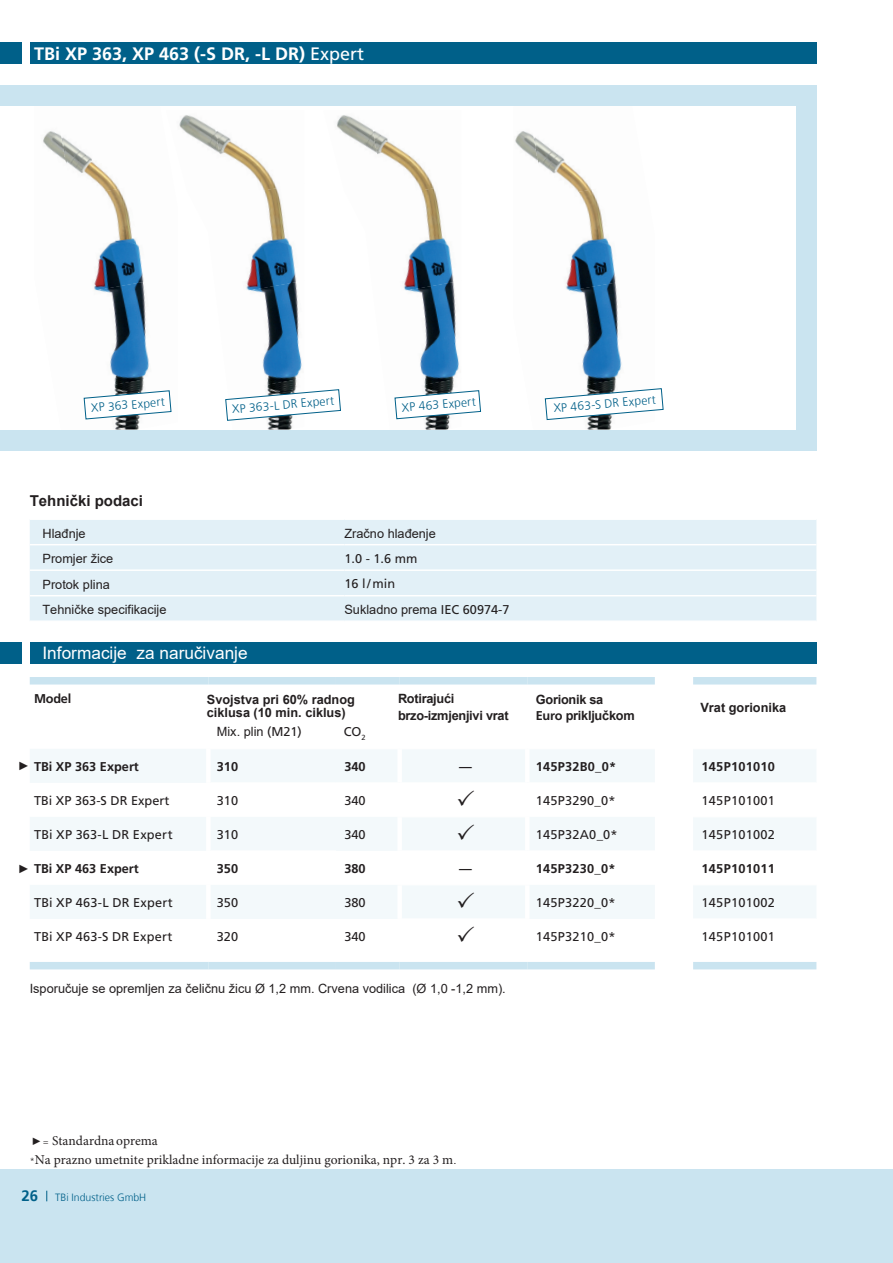
<style>
.page{position:relative;width:893px;height:1263px;background:#fff}
.page>*{position:absolute;margin:0;border:0;box-sizing:border-box;transform-origin:0 0}
.t1{font:700 18px "Frutiger LT Std";color:#fff}
.t2{font:17.25px "Arial";color:#fff}
.t3{font:700 15px "Arial";color:#231f20}
.t4{font:13.5px/19.5px "Minion Pro";color:#231f20}
.t5{font:12.75px "Frutiger LT Std";letter-spacing:.02em;color:#231f20}
.t6{font:12.75px "Arial";color:#231f20}
.t7{font:700 12.75px "Frutiger LT Std";letter-spacing:.01em;color:#231f20}
.t8{font:700 12.75px/14px "Arial";color:#231f20}
.t9{font:700 12.75px/17px "Arial";letter-spacing:-.02em;color:#231f20}
.t10{font:12.75px "Frutiger LT Std";color:#231f20}
.t11{font:300 12px "Frutiger";color:#006089}
.t12{font:300 10.5px "Frutiger";color:#006089}
.s1{font-weight:400}
.s2{font-family:"Frutiger LT Std"}
.s3{font-family:"Arial";font-weight:400;font-size:12px}
.s4{font-family:"Times New Roman";font-size:10.5px}
.s5{font-family:"Frutiger";font-weight:300;font-size:9px}
.s6{font-family:"Frutiger";font-weight:300}
.s7{font-weight:700;font-size:15px}
</style>
<div class="page">
<div style="left:0;top:1169px;width:893px;height:94px;background:#cae4f0"></div>
<div style="left:30px;top:43px;width:786px;height:21px;background:#006089"></div>
<div style="left:30px;top:642px;width:786px;height:22px;background:#006089"></div>
<div style="left:0;top:85px;width:816px;height:366px;background:#cae4f0"></div>
<div style="left:0;top:106px;width:795px;height:323px;background:#fff"></div>
<svg style="left:30px;top:749px;width:625px;height:170px;fill:#f3f9fb"></svg>
<hr style="left:211px;top:782px;width:125px;height:1px;background:#fff">
<hr style="left:336px;top:782px;width:64px;height:1px;background:#fff">
<hr style="left:527px;top:782px;width:128px;height:1px;background:#fff">
<hr style="left:211px;top:850px;width:125px;height:1px;background:#fff">
<hr style="left:527px;top:850px;width:128px;height:1px;background:#fff">
<div style="left:206px;top:783px;width:5px;height:34px;background:#fff"></div>
<div style="left:206px;top:817px;width:5px;height:34px;background:#fff"></div>
<div style="left:206px;top:851px;width:5px;height:34px;background:#fff"></div>
<hr style="left:525px;top:783px;width:4px;height:34px;background:#fff">
<hr style="left:525px;top:817px;width:4px;height:33px;background:#fff">
<hr style="left:525px;top:851px;width:4px;height:33px;background:#fff">
<div style="left:30px;top:677px;width:178px;height:7px;background:#cae4f0"></div>
<div style="left:208px;top:677px;width:128px;height:7px;background:#cae4f0"></div>
<div style="left:336px;top:677px;width:64px;height:7px;background:#cae4f0"></div>
<div style="left:400px;top:677px;width:127px;height:7px;background:#cae4f0"></div>
<div style="left:527px;top:677px;width:128px;height:7px;background:#cae4f0"></div>
<div style="left:30px;top:962px;width:178px;height:7px;background:#cae4f0"></div>
<div style="left:208px;top:962px;width:128px;height:7px;background:#cae4f0"></div>
<div style="left:336px;top:962px;width:64px;height:7px;background:#cae4f0"></div>
<div style="left:400px;top:962px;width:127px;height:7px;background:#cae4f0"></div>
<div style="left:527px;top:962px;width:128px;height:7px;background:#cae4f0"></div>
<hr style="left:397px;top:816px;width:128px;height:1px;background:#fff">
<div style="left:397px;top:749px;width:5px;height:33px;background:#fff"></div>
<hr style="left:525px;top:749px;width:4px;height:33px;background:#fff">
<hr style="left:400px;top:782px;width:127px;height:1px;background:#fff">
<hr style="left:397px;top:850px;width:130px;height:1px;background:#fff">
<div style="left:397px;top:885px;width:5px;height:34px;background:#fff"></div>
<hr style="left:397px;top:884px;width:132px;height:1px;background:#fff">
<hr style="left:525px;top:885px;width:4px;height:34px;background:#fff">
<hr style="left:402px;top:918px;width:123px;height:1px;background:#fff">
<div style="left:206px;top:749px;width:5px;height:34px;background:#fff"></div>
<div style="left:206px;top:885px;width:5px;height:34px;background:#fff"></div>
<div style="left:397px;top:817px;width:5px;height:33px;background:#fff"></div>
<svg style="left:693px;top:750px;width:123px;height:168px"></svg>
<hr style="left:693px;top:782px;width:123px;height:1px;background:#fff">
<div style="left:693px;top:677px;width:123px;height:7px;background:#cae4f0"></div>
<div style="left:693px;top:962px;width:123px;height:7px;background:#cae4f0"></div>
<hr style="left:693px;top:816px;width:123px;height:1px;background:#fff">
<hr style="left:693px;top:850px;width:123px;height:1px;background:#fff">
<hr style="left:693px;top:884px;width:123px;height:1px;background:#fff">
<img style="left:43px;top:131px;width:41px;height:42px">
<img style="left:561px;top:156px;width:23px;height:24px">
<img style="left:566px;top:180px;width:49px;height:96px">
<img style="left:566px;top:276px;width:56px;height:97px">
<img style="left:544px;top:373px;width:75px;height:56px">
<img style="left:515px;top:131px;width:46px;height:45px">
<img style="left:544px;top:292px;width:34px;height:103px">
<svg style="left:84px;top:115px;width:397px;height:314px"></svg>
<svg style="left:545px;top:388px;width:119px;height:32px"></svg>
<div style="left:0;top:642px;width:21px;height:22px;background:#006089"></div>
<div style="left:30px;top:520px;width:786px;height:100px;background:#e2f0f7"></div>
<hr style="left:30px;top:544px;width:314px;height:1px;background:#fff">
<hr style="left:344px;top:544px;width:472px;height:1px;background:#fff">
<hr style="left:30px;top:569px;width:314px;height:2px;background:#fff">
<hr style="left:344px;top:569px;width:472px;height:2px;background:#fff">
<hr style="left:30px;top:595px;width:314px;height:1px;background:#fff">
<hr style="left:344px;top:595px;width:472px;height:1px;background:#fff">
<div style="left:0;top:43px;width:21px;height:21px;background:#006089"></div>
<svg style="left:458px;top:790px;width:16px;height:16px"></svg>
<svg style="left:458px;top:824px;width:16px;height:16px"></svg>
<svg style="left:458px;top:892px;width:16px;height:16px"></svg>
<h1 class="t1" style="left:34px;top:43px;width:332px">TBi XP 363, XP 463 (-S DR, -L DR) <span class="s1">Expert</span></h1>
<p class="t11" style="left:90px;top:401px;width:76px;rotate:-5deg">XP 363 Expert</p>
<p class="t11" style="left:232px;top:402px;width:104px;rotate:-5deg">XP 363-L DR Expert</p>
<p class="t11" style="left:401px;top:401px;width:76px;rotate:-5deg">XP 463 Expert</p>
<p class="t11" style="left:553px;top:402px;width:104px;rotate:-5deg">XP 463-S DR Expert</p>
<p class="t3" style="left:30px;top:490px;width:115px">Tehnički podaci</p>
<p class="t6" style="left:43px;top:524px;width:45px">Hlađnje</p>
<p class="t6" style="left:344px;top:524px;width:93px">Zračno hlađenje</p>
<p class="t6" style="left:43px;top:550px;width:72px">Promjer žice</p>
<p class="t5" style="left:344px;top:551px;width:74px">1.0 - 1.6 mm</p>
<p class="t6" style="left:43px;top:575px;width:69px">Protok plina</p>
<p class="t5" style="left:344px;top:576px;width:52px">16 l / min</p>
<p class="t6" style="left:43px;top:601px;width:125px">Tehničke specifikacije</p>
<p class="t6" style="left:344px;top:601px;width:167px">Sukladno prema <span class="s2">IEC 60974-7</span></p>
<h2 class="t2" style="left:43px;top:641px;width:207px">Informacije za naručivanje</h2>
<p class="t7" style="left:34px;top:691px;width:39px">Model</p>
<p class="t8" style="left:207px;top:692px;width:150px">Svojstva pri 60% radnog ciklusa (10 min. ciklus)</p>
<p class="t6" style="left:217px;top:723px;width:87px">Mix. plin <span class="s2">(M21)</span></p>
<p class="t5" style="left:344px;top:724px;width:23px">CO<sub>2</sub></p>
<p class="t9" style="left:398px;top:690px;width:112px">Rotirajući brzo-izmjenjivi vrat</p>
<p class="t9" style="left:536px;top:691px;width:100px;line-height:16.5px">Gorionik sa<br><span class="s2">Euro</span> priključkom</p>
<p class="t7" style="left:18px;top:759px;width:123px"><span class="s3">►</span> TBi XP 363 Expert</p>
<p class="t7" style="left:217px;top:759px;width:23px">310</p>
<p class="t7" style="left:344px;top:759px;width:23px">340</p>
<p class="t7" style="left:459px;top:759px;width:14px">—</p>
<p class="t7" style="left:536px;top:759px;width:82px">145P32B0_0*</p>
<p class="t10" style="left:34px;top:793px;width:137px">TBi XP 363-S DR Expert</p>
<p class="t5" style="left:217px;top:793px;width:23px">310</p>
<p class="t5" style="left:344px;top:793px;width:23px">340</p>
<p class="t5" style="left:536px;top:793px;width:81px">145P3290_0*</p>
<p class="t5" style="left:34px;top:827px;width:140px">TBi XP 363-L DR Expert</p>
<p class="t5" style="left:217px;top:827px;width:23px">310</p>
<p class="t5" style="left:344px;top:827px;width:23px">340</p>
<p class="t5" style="left:536px;top:827px;width:83px">145P32A0_0*</p>
<p class="t7" style="left:18px;top:861px;width:123px"><span class="s3">►</span> TBi XP 463 Expert</p>
<p class="t7" style="left:217px;top:861px;width:23px">350</p>
<p class="t7" style="left:344px;top:861px;width:23px">380</p>
<p class="t7" style="left:459px;top:861px;width:14px">—</p>
<p class="t7" style="left:536px;top:861px;width:81px">145P3230_0*</p>
<p class="t5" style="left:34px;top:895px;width:140px">TBi XP 463-L DR Expert</p>
<p class="t5" style="left:217px;top:895px;width:23px">350</p>
<p class="t5" style="left:344px;top:895px;width:23px">380</p>
<p class="t5" style="left:536px;top:895px;width:81px">145P3220_0*</p>
<p class="t5" style="left:34px;top:929px;width:140px">TBi XP 463-S DR Expert</p>
<p class="t5" style="left:217px;top:929px;width:23px">320</p>
<p class="t5" style="left:344px;top:929px;width:23px">340</p>
<p class="t5" style="left:536px;top:929px;width:81px">145P3210_0*</p>
<p class="t6" style="left:30px;top:979px;width:478px">Isporučuje se opremljen za čeličnu žicu Ø 1,2 mm. Crvena vodilica (Ø 1,0 -1,2 mm).</p>
<p class="t8" style="left:700px;top:700px;width:87px">Vrat gorionika</p>
<p class="t7" style="left:702px;top:759px;width:75px">145P101010</p>
<p class="t5" style="left:702px;top:793px;width:75px">145P101001</p>
<p class="t5" style="left:702px;top:827px;width:75px">145P101002</p>
<p class="t7" style="left:702px;top:861px;width:75px">145P101011</p>
<p class="t5" style="left:702px;top:895px;width:75px">145P101002</p>
<p class="t5" style="left:702px;top:929px;width:75px">145P101001</p>
<p class="t4" style="left:30px;top:1131px;width:429px"><span class="s4">►</span><span class="s5">=</span> Standardna oprema<br><span class="s5">*</span>Na prazno umetnite prikladne informacije za duljinu gorionika, npr. 3 za 3 m<span class="s6">.</span></p>
<p class="t12" style="left:21px;top:1192px;width:126px"><span class="s7">26</span> TBi Industries GmbH</p>
</div>
